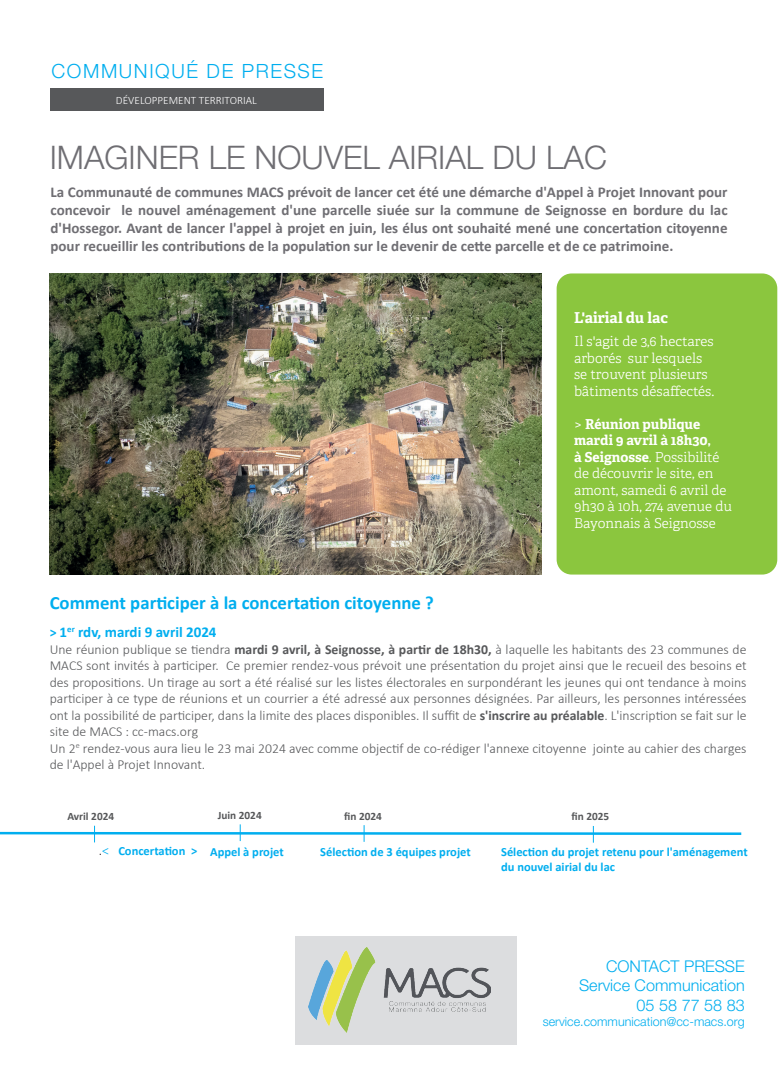
<style>
.page{position:relative;width:780px;height:1088px;background:#fff}
.page>*{position:absolute;margin:0;border:0;box-sizing:border-box;transform-origin:0 0}
.t1{font:300 32.5px "Helvetica Neue LT Std";color:#6f6e73}
.t2{font:300 19.62px "Helvetica Neue LT Std";letter-spacing:.08em;color:#00aeef}
.t3{font:700 18.75px "Calibri";color:#00aeef}
.t4{font:300 16.25px/19.5px "Helvetica Neue LT Std";color:#00aeef;text-align:right}
.t5{font:700 15px/18px "Calibri";color:#6f6e73;text-align:justify}
.t6{font:700 15px "Calibri";color:#00aeef}
.t7{font:700 15px "Adelle";color:#fff}
.t8{font:300 13.75px/16.5px "Calibri";color:#57585a}
.t9{font:300 13.75px/16.5px "Adelle";color:#fff}
.t10{font:700 12.5px/15px "Calibri";color:#00aeef}
.t11{font:300 12.5px "Helvetica Neue LT Std";color:#00aeef}
.t12{font:700 11.25px "Calibri";color:#57585a}
.t13{font:300 11.25px "Calibri";color:#fff}
.s1{font-weight:700}
.s2{font-size:13.75px}
.s3{font-weight:300;font-size:13.75px;color:#231f20}
.s4{font-weight:300;font-size:13.75px}
</style>
<div class="page">
<div style="left:556px;top:273px;width:221px;height:301px;background:#8bc63e;border-radius:15px"></div>
<div style="left:295px;top:935px;width:221px;height:109px;background:#dcdddf"></div>
<img style="left:308px;top:947px;width:182px;height:85px">
<div style="left:50px;top:88px;width:274px;height:23px;background:#57585a"></div>
<img style="left:50px;top:273px;width:491px;height:301px">
<svg style="left:0;top:824px;width:742px;height:19px"></svg>
<h2 class="t2" style="left:52px;top:59px;width:273px">COMMUNIQUÉ DE PRESSE</h2>
<p class="t13" style="left:116px;top:93px;width:142px">DÉVELOPPEMENT TERRITORIAL</p>
<h1 class="t1" style="left:50px;top:137px;width:558px">IMAGINER LE NOUVEL AIRIAL DU LAC</h1>
<p class="t5" style="left:50px;top:183px;width:678px">La Communauté de communes MACS prévoit de lancer cet été une démarche d'Appel à Projet Innovant pour concevoir le nouvel aménagement d'une parcelle siuée sur la commune de Seignosse en bordure du lac d'Hossegor. Avant de lancer l'appel à projet en juin, les élus ont souhaité mené une concertation citoyenne pour recueillir les contributions de la population sur le devenir de cette parcelle et de ce patrimoine.</p>
<p class="t7" style="left:574px;top:308px;width:95px">L'airial du lac</p>
<p class="t9" style="left:574px;top:333px;width:142px">Il s'agit de 3,6 hectares arborés sur lesquels se trouvent plusieurs bâtiments désaffectés.</p>
<p class="t9" style="left:574px;top:416px;width:160px">&gt; <span class="s1">Réunion publique mardi 9 avril à 18h30,<br>à Seignosse</span>. Possibilité de découvrir le site, en amont, samedi 6 avril de<br>9h30 à 10h, 274 avenue du<br>Bayonnais à Seignosse</p>
<h3 class="t3" style="left:50px;top:590px;width:385px">Comment participer à la concertation citoyenne ?</h3>
<p class="t6" style="left:50px;top:622px;width:168px"><span class="s2">&gt;</span> 1<sup>er</sup> rdv, mardi 9 avril 2024</p>
<p class="t8" style="left:50px;top:641px;width:698px">Une réunion publique se tiendra <span class="s1">mardi 9 avril, à Seignosse, à partir de 18h30,</span> à laquelle les habitants des 23 communes de MACS sont invités à participer. Ce premier rendez-vous prévoit une présentation du projet ainsi que le recueil des besoins et des propositions. Un tirage au sort a été réalisé sur les listes électorales en surpondérant les jeunes qui ont tendance à moins participer à ce type de réunions et un courrier a été adressé aux personnes désignées. Par ailleurs, les personnes intéressées ont la possibilité de participer, dans la limite des places disponibles. Il suffit de <span class="s1">s'inscrire au préalable</span>. L'inscription se fait sur le site de MACS : cc-macs.org<br>Un 2<sup>e</sup> rendez-vous aura lieu le 23 mai 2024 avec comme objectif de co-rédiger l'annexe citoyenne jointe au cahier des charges de l'Appel à Projet Innovant.</p>
<p class="t12" style="left:344px;top:808px;width:39px">fin 2024</p>
<p class="t12" style="left:571px;top:808px;width:39px">fin 2025</p>
<p class="t10" style="left:501px;top:843px;width:248px">Sélection du projet retenu pour l'aménagement du nouvel airial du lac</p>
<p class="t12" style="left:67px;top:808px;width:48px">Avril 2024</p>
<p class="t12" style="left:218px;top:807px;width:45px">Juin 2024</p>
<p class="t10" style="left:210px;top:844px;width:75px">Appel à projet</p>
<p class="t10" style="left:320px;top:843px;width:152px">Sélection de 3 équipes projet</p>
<p class="t10" style="left:99px;top:843px;width:100px"><span class="s3">.</span><span class="s4">&lt;</span> Concertation &gt;</p>
<p class="t4" style="left:579px;top:956px;width:167px">CONTACT PRESSE<br>Service Communication<br>05 58 77 58 83</p>
<p class="t11" style="left:542px;top:1013px;width:203px">service.communication@cc-macs.org</p>
</div>
